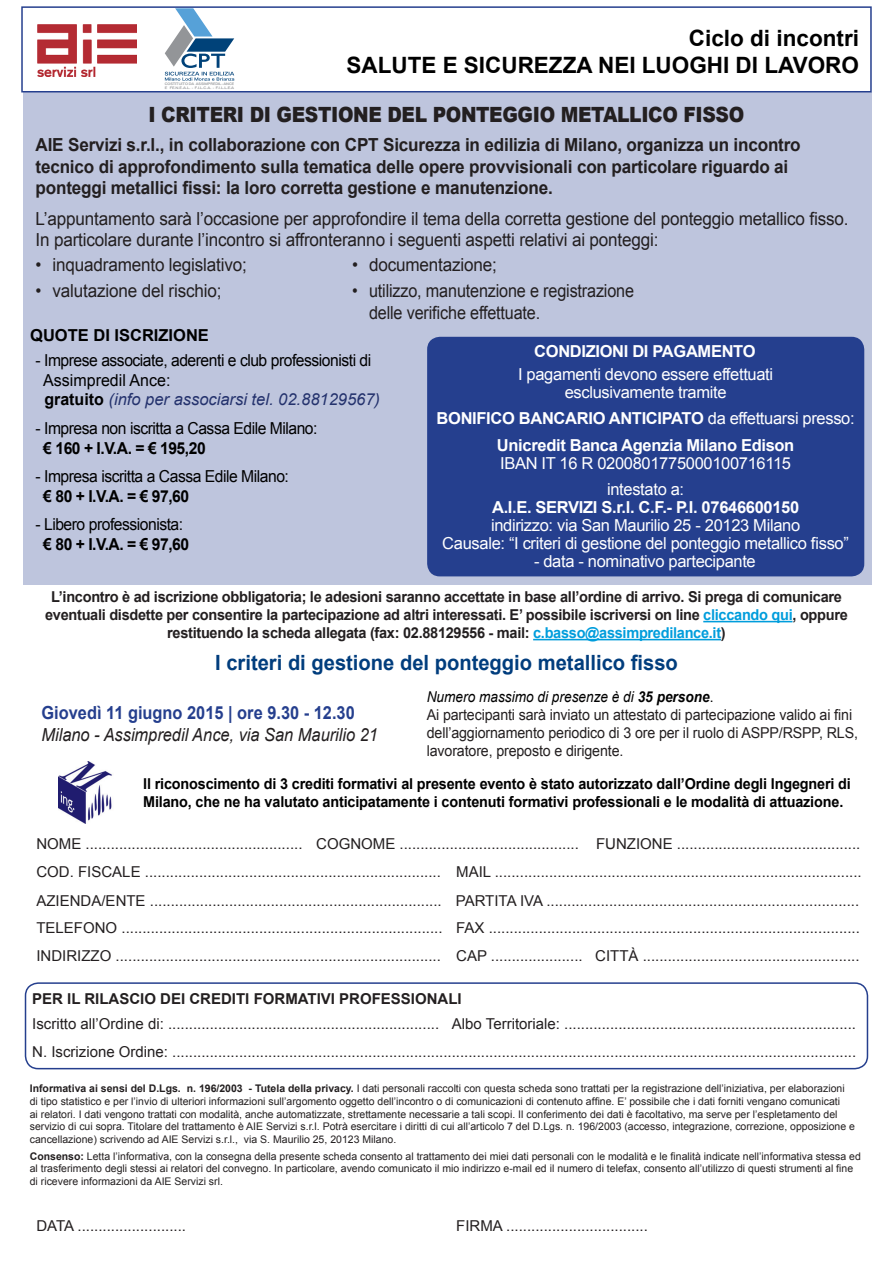
<style>
.page{position:relative;width:893px;height:1263px;background:#fff}
.page>*{position:absolute;margin:0;border:0;box-sizing:border-box;transform-origin:0 0}
.t1{font:700 22.5px "Arial";color:#000}
.t2{font:700 21px "Arial";color:#013d7d;scale:.96 1}
.t3{font:900 21px "Arial";letter-spacing:-.02em;color:#231f20;scale:.89 1}
.t4{font:18px "Arial";letter-spacing:-.01em;color:#231f20;scale:.95 1}
.t5{font:700 18px/21.6px "Arial";letter-spacing:-.01em;color:#231f20;scale:.95 1}
.t6{font:18px/21.6px "Arial";letter-spacing:-.01em;color:#231f20;scale:.9 1}
.t7{font:italic 18px "Arial";color:#231f20;scale:.91 1}
.t8{font:700 18px "Arial";color:#253f8e;scale:.91 1}
.t9{font:16.5px "Arial";letter-spacing:-.02em;color:#fff}
.t10{font:16.5px "Arial";letter-spacing:-.03em;color:#000;scale:.95 1}
.t11{font:700 16.5px "Arial";letter-spacing:-.02em;color:#fff}
.t12{font:700 16.5px "Arial";color:#000;scale:.95 1}
.t13{font:italic 16.5px "Arial";color:#24326d}
.t14{font:700 16.5px "Arial";color:#000}
.t15{font:16.5px "Arial";color:#000}
.t16{font:15px "Arial";letter-spacing:-.01em;color:#231f20}
.t17{font:700 15px/18px "Arial";letter-spacing:-.02em;color:#231f20;text-align:center}
.t18{font:700 15px/18px "Arial";letter-spacing:-.01em;color:#000;scale:.96 1}
.t19{font:15px/18px "Arial";letter-spacing:-.01em;color:#231f20;scale:.95 1}
.t20{font:700 15px "Arial";color:#231f20}
.t21{font:italic 15px "Arial";color:#000;scale:.91 1}
.t22{font:10.5px/12.6px "Arial";color:#231f20}
.t23{font:3.15px/4.1px "Hira Kaku Pro W6 90 pv RKSJ H";letter-spacing:-.01em;color:#939598;scale:1.12 1}
.s1{font-weight:700;font-style:normal;color:#000}
.s2{font-weight:400}
.s3{color:#009ddc}
.s4{font-weight:700}
.s5{font-style:normal}
</style>
<div class="page">
<div style="left:23px;top:92px;width:849px;height:493px;background:#bec5dd"></div>
<hr style="left:703px;top:621px;width:89px;height:1px;background:#009ddc">
<hr style="left:533px;top:639px;width:188px;height:1px;background:#009ddc">
<div style="left:427px;top:337px;width:437px;height:239px;background:#253f8e;border-radius:13px"></div>
<svg style="left:21px;top:6px;width:851px;height:87px"></svg>
<img style="left:37px;top:25px;width:99px;height:52px">
<svg style="left:165px;top:8px;width:69px;height:73px"></svg>
<div style="left:25px;top:982px;width:843px;height:87px;border:2px solid #253f8e;border-radius:13px"></div>
<img style="left:58px;top:762px;width:54px;height:62px">
<p class="t23" style="left:165px;top:82px;width:64px">COSTITUITO DA ASSIMPREDIL-ANCE<br>E FE.N.E.A.L. - F.I.L.C.A. - F.I.L.L.E.A</p>
<p class="t1" style="left:689px;top:23px;width:172px">Ciclo di incontri</p>
<p class="t1" style="left:346px;top:50px;width:514px">SALUTE E SICUREZZA NEI LUOGHI DI LAVORO</p>
<p class="t3" style="left:149px;top:99px;width:671px">I CRITERI DI GESTIONE DEL PONTEGGIO METALLICO FISSO</p>
<p class="t5" style="left:36px;top:135px;width:807px">AIE Servizi s.r.l., in collaborazione con CPT Sicurezza in edilizia di Milano, organizza un incontro tecnico di approfondimento sulla tematica delle opere provvisionali con particolare riguardo ai ponteggi metallici fissi: la loro corretta gestione e manutenzione.</p>
<p class="t4" style="left:36px;top:206px;width:857px">L’appuntamento sarà l’occasione per approfondire il tema della corretta gestione del ponteggio metallico fisso.</p>
<p class="t4" style="left:36px;top:228px;width:657px">In particolare durante l’incontro si affronteranno i seguenti aspetti relativi ai ponteggi:</p>
<p class="t4" style="left:36px;top:253px;width:224px">• inquadramento legislativo;</p>
<p class="t4" style="left:36px;top:279px;width:197px">• valutazione del rischio;</p>
<p class="t14" style="left:30px;top:325px;width:180px">QUOTE DI ISCRIZIONE</p>
<p class="t4" style="left:352px;top:253px;width:154px">• documentazione;</p>
<p class="t6" style="left:369px;top:280px;width:296px;text-indent:-17px">• utilizzo, manutenzione e registrazione delle verifiche effettuate.</p>
<p class="t10" style="left:36px;top:349px;width:355px">- Imprese associate, aderenti e club professionisti di</p>
<p class="t15" style="left:43px;top:369px;width:129px">Assimpredil Ance:</p>
<p class="t13" style="left:44px;top:389px;width:337px"><span class="s1">gratuito</span> (info per associarsi tel. 02.88129567)</p>
<p class="t10" style="left:36px;top:417px;width:298px">- Impresa non iscritta a Cassa Edile Milano:</p>
<p class="t12" style="left:43px;top:437px;width:172px">€ 160 + I.V.A. = € 195,20</p>
<p class="t10" style="left:36px;top:465px;width:268px">- Impresa iscritta a Cassa Edile Milano:</p>
<p class="t12" style="left:43px;top:485px;width:155px">€ 80 + I.V.A. = € 97,60</p>
<p class="t10" style="left:36px;top:513px;width:157px">- Libero professionista:</p>
<p class="t12" style="left:43px;top:533px;width:155px">€ 80 + I.V.A. = € 97,60</p>
<p class="t11" style="left:534px;top:340px;width:223px">CONDIZIONI DI PAGAMENTO</p>
<p class="t9" style="left:518px;top:363px;width:257px">I pagamenti devono essere effettuati</p>
<p class="t9" style="left:565px;top:381px;width:163px">esclusivamente tramite</p>
<p class="t11" style="left:437px;top:407px;width:420px">BONIFICO BANCARIO ANTICIPATO <span class="s2">da effettuarsi presso:</span></p>
<p class="t11" style="left:497px;top:434px;width:299px">Unicredit Banca Agenzia Milano Edison</p>
<p class="t9" style="left:500px;top:452px;width:292px">IBAN IT 16 R 0200801775000100716115</p>
<p class="t9" style="left:607px;top:478px;width:79px">intestato a:</p>
<p class="t11" style="left:492px;top:496px;width:309px">A.I.E. SERVIZI S.r.l. C.F.- P.I. 07646600150</p>
<p class="t9" style="left:491px;top:514px;width:311px">indirizzo: via San Maurilio 25 - 20123 Milano</p>
<p class="t9" style="left:442px;top:532px;width:408px">Causale: “I criteri di gestione del ponteggio metallico fisso”</p>
<p class="t9" style="left:534px;top:550px;width:223px">- data - nominativo partecipante</p>
<p class="t17" style="left:45px;top:588px;width:804px">L’incontro è ad iscrizione obbligatoria; le adesioni saranno accettate in base all’ordine di arrivo. Si prega di comunicare eventuali disdette per consentire la partecipazione ad altri interessati. E’ possibile iscriversi on line <span class="s3">cliccando qui</span>, oppure restituendo la scheda allegata (fax: 02.88129556 - mail: <span class="s3">c.basso@assimpredilance.it</span>)</p>
<p class="t2" style="left:215px;top:649px;width:483px">I criteri di gestione del ponteggio metallico fisso</p>
<p class="t8" style="left:42px;top:701px;width:346px">Giovedì 11 giugno 2015 | ore 9.30 - 12.30</p>
<p class="t7" style="left:42px;top:723px;width:371px">Milano - Assimpredil Ance, via San Maurilio 21</p>
<p class="t21" style="left:427px;top:687px;width:317px">Numero massimo di presenze è di <span class="s4">35 persone</span><span class="s5">.</span></p>
<p class="t19" style="left:427px;top:706px;width:455px">Ai partecipanti sarà inviato un attestato di partecipazione valido ai fini dell’aggiornamento periodico di 3 ore per il ruolo di ASPP/RSPP, RLS, lavoratore, preposto e dirigente.</p>
<p class="t18" style="left:143px;top:775px;width:739px">Il riconoscimento di 3 crediti formativi al presente evento è stato autorizzato dall’Ordine degli Ingegneri di<br>Milano, che ne ha valutato anticipatamente i contenuti formativi professionali e le modalità di attuazione.</p>
<p class="t16" style="left:36px;top:834px;width:268px">NOME ....................................................</p>
<p class="t16" style="left:316px;top:834px;width:264px">COGNOME ...........................................</p>
<p class="t16" style="left:596px;top:834px;width:266px">FUNZIONE ............................................</p>
<p class="t16" style="left:36px;top:862px;width:406px">COD. FISCALE .......................................................................</p>
<p class="t16" style="left:456px;top:862px;width:407px">MAIL ........................................................................................</p>
<p class="t16" style="left:36px;top:890px;width:407px">AZIENDA/ENTE ......................................................................</p>
<p class="t16" style="left:456px;top:890px;width:405px">PARTITA IVA ...........................................................................</p>
<p class="t16" style="left:36px;top:917px;width:408px">TELEFONO .............................................................................</p>
<p class="t16" style="left:456px;top:917px;width:405px">FAX .........................................................................................</p>
<p class="t16" style="left:36px;top:946px;width:406px">INDIRIZZO ..............................................................................</p>
<p class="t16" style="left:456px;top:946px;width:128px">CAP ......................</p>
<p class="t16" style="left:595px;top:946px;width:266px">CITTÀ ....................................................</p>
<p class="t20" style="left:32px;top:989px;width:431px">PER IL RILASCIO DEI CREDITI FORMATIVI PROFESSIONALI</p>
<p class="t16" style="left:32px;top:1014px;width:408px">Iscritto all’Ordine di: .................................................................</p>
<p class="t16" style="left:452px;top:1014px;width:406px">Albo Territoriale: ......................................................................</p>
<p class="t16" style="left:32px;top:1041px;width:825px">N. Iscrizione Ordine: ....................................................................................................................................................................</p>
<p class="t22" style="left:30px;top:1082px;width:827px"><span class="s4">Informativa ai sensi del D.Lgs. n. 196/2003 - Tutela della privacy.</span> I dati personali raccolti con questa scheda sono trattati per la registrazione dell’iniziativa, per elaborazioni di tipo statistico e per l’invio di ulteriori informazioni sull’argomento oggetto dell’incontro o di comunicazioni di contenuto affine. E’ possibile che i dati forniti vengano comunicati<br>ai relatori. I dati vengono trattati con modalità, anche automatizzate, strettamente necessarie a tali scopi. Il conferimento dei dati è facoltativo, ma serve per l’espletamento del servizio di cui sopra. Titolare del trattamento è AIE Servizi s.r.l. Potrà esercitare i diritti di cui all’articolo 7 del D.Lgs. n. 196/2003 (accesso, integrazione, correzione, opposizione e cancellazione) scrivendo ad AIE Servizi s.r.l., via S. Maurilio 25, 20123 Milano.</p>
<p class="t22" style="left:30px;top:1150px;width:833px"><span class="s4">Consenso:</span> Letta l’informativa, con la consegna della presente scheda consento al trattamento dei miei dati personali con le modalità e le finalità indicate nell’informativa stessa ed al trasferimento degli stessi ai relatori del convegno. In particolare, avendo comunicato il mio indirizzo e-mail ed il numero di telefax, consento all’utilizzo di questi strumenti al fine di ricevere informazioni da AIE Servizi srl.</p>
<p class="t16" style="left:36px;top:1216px;width:151px">DATA ..........................</p>
<p class="t16" style="left:456px;top:1216px;width:193px">FIRMA ..................................</p>
</div>
